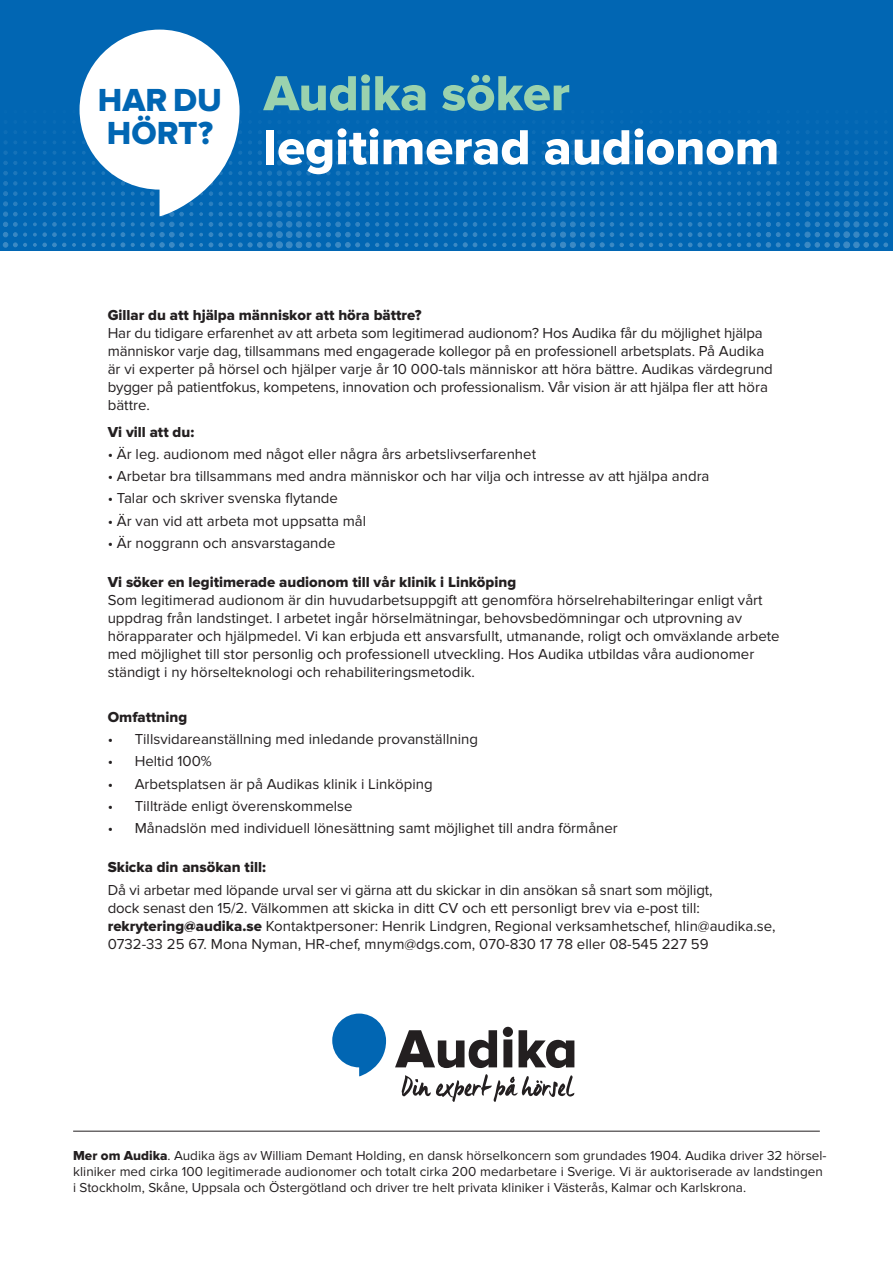
<style>
.page{position:relative;width:893px;height:1263px;background:#fff}
.page>*{position:absolute;margin:0;border:0;box-sizing:border-box;transform-origin:0 0}
.t1{font:51px "Proxima Nova Extrabld";color:#fff}
.t2{font:51px "Proxima Nova Extrabld";color:#9ad2ae}
.t3{font:33.15px "Proxima Nova Extrabld";color:#0166b3}
.t4{font:15px/18px "Proxima Nova";color:#231f20}
.t5{font:15px "Proxima Nova Extrabld";color:#231f20}
.t6{font:13.5px/16.2px "Proxima Nova";color:#231f20}
.s1{font-family:"Proxima Nova Extrabld"}
</style>
<div class="page">
<div style="left:0;top:0;width:893px;height:251px;background:#0166b3"></div>
<svg style="left:3px;top:30px;width:885px;height:218px"></svg>
<svg style="left:395px;top:1030px;width:102px;height:38px"></svg>
<svg style="left:519px;top:1030px;width:55px;height:38px"></svg>
<svg style="left:503px;top:1027px;width:10px;height:40px"></svg>
<svg style="left:332px;top:1013px;width:54px;height:63px"></svg>
<svg style="left:402px;top:1074px;width:172px;height:28px"></svg>
<hr style="left:73px;top:1131px;width:747px;height:1px;background:#231f20">
<p class="t3" style="left:98px;top:81px;width:126px">HAR DU</p>
<p class="t3" style="left:107px;top:114px;width:108px">HÖRT?</p>
<p class="t2" style="left:264px;top:64px;width:308px">Audika söker</p>
<p class="t1" style="left:264px;top:118px;width:517px">legitimerad audionom</p>
<p class="t4" style="left:108px;top:306px;width:666px"><span class="s1">Gillar du att hjälpa människor att höra bättre?<br></span>Har du tidigare erfarenhet av att arbeta som legitimerad audionom? Hos Audika får du möjlighet hjälpa människor varje dag, tillsammans med engagerade kollegor på en professionell arbetsplats. På Audika är vi experter på hörsel och hjälper varje år 10 000-tals människor att höra bättre. Audikas värdegrund bygger på patientfokus, kompetens, innovation och professionalism. Vår vision är att hjälpa fler att höra bättre.</p>
<p class="t5" style="left:108px;top:423px;width:88px">Vi vill att du:</p>
<p class="t4" style="left:108px;top:445px;width:430px">• Är leg. audionom med något eller några års arbetslivserfarenhet</p>
<p class="t4" style="left:108px;top:467px;width:603px">• Arbetar bra tillsammans med andra människor och har vilja och intresse av att hjälpa andra</p>
<p class="t4" style="left:108px;top:490px;width:232px">• Talar och skriver svenska flytande</p>
<p class="t4" style="left:108px;top:512px;width:260px">• Är van vid att arbeta mot uppsatta mål</p>
<p class="t4" style="left:108px;top:534px;width:229px">• Är noggrann och ansvarstagande</p>
<p class="t4" style="left:108px;top:573px;width:673px"><span class="s1">Vi söker en legitimerade audionom till vår klinik i Linköping<br></span>Som legitimerad audionom är din huvudarbetsuppgift att genomföra hörselrehabilteringar enligt vårt uppdrag från landstinget. I arbetet ingår hörselmätningar, behovsbedömningar och utprovning av hörapparater och hjälpmedel. Vi kan erbjuda ett ansvarsfullt, utmanande, roligt och omväxlande arbete med möjlighet till stor personlig och professionell utveckling. Hos Audika utbildas våra audionomer ständigt i ny hörselteknologi och rehabiliteringsmetodik.</p>
<p class="t5" style="left:108px;top:708px;width:81px">Omfattning</p>
<p class="t4" style="left:108px;top:730px;width:372px">• Tillsvidareanställning med inledande provanställning</p>
<p class="t4" style="left:108px;top:752px;width:106px">• Heltid 100%</p>
<p class="t4" style="left:108px;top:775px;width:326px">• Arbetsplatsen är på Audikas klinik i Linköping</p>
<p class="t4" style="left:108px;top:797px;width:246px">• Tillträde enligt överenskommelse</p>
<p class="t4" style="left:108px;top:819px;width:512px">• Månadslön med individuell lönesättning samt möjlighet till andra förmåner</p>
<p class="t5" style="left:108px;top:859px;width:160px">Skicka din ansökan till:</p>
<p class="t4" style="left:108px;top:881px;width:669px">Då vi arbetar med löpande urval ser vi gärna att du skickar in din ansökan så snart som möjligt,<br>dock senast den 15/2. Välkommen att skicka in ditt CV och ett personligt brev via e-post till: <span class="s1">rekrytering@audika.se</span> Kontaktpersoner: Henrik Lindgren, Regional verksamhetschef, hlin@audika.se, 0732-33 25 67. Mona Nyman, HR-chef, mnym@dgs.com, 070-830 17 78 eller 08-545 227 59</p>
<p class="t6" style="left:73px;top:1147px;width:755px"><span class="s1">Mer om Audika</span>. Audika ägs av William Demant Holding, en dansk hörselkoncern som grundades 1904. Audika driver 32 hörsel&shy;kliniker med cirka 100 legitimerade audionomer och totalt cirka 200 medarbetare i Sverige. Vi är auktoriserade av landstingen i Stockholm, Skåne, Uppsala och Östergötland och driver tre helt privata kliniker i Västerås, Kalmar och Karlskrona.</p>
</div>
